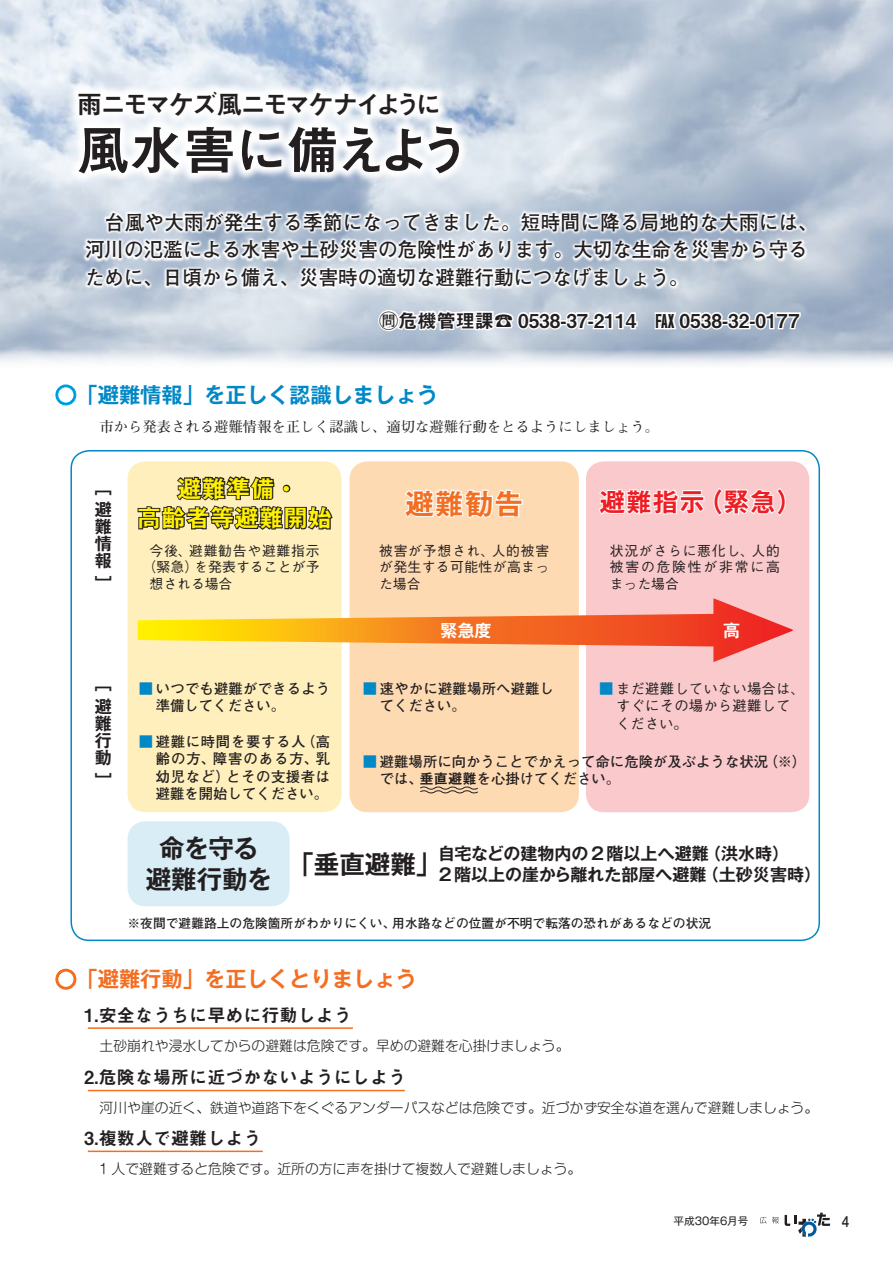
<style>
.page{position:relative;width:893px;height:1263px;background:#fff}
.page>*{position:absolute;margin:0;border:0;box-sizing:border-box;transform-origin:0 0}
.t1{font:53.1px "Midashi Go Pro MB31";letter-spacing:-.03em;color:#231f20}
.t2{font:29.7px "Midashi Go Pro MB31";color:#f36e21}
.t3{font:26.55px "Midashi Go Pro MB31";color:#ee1d23}
.t4{font:25.5px "Midashi Go Pro MB31";letter-spacing:-.11em;color:#231f20}
.t5{font:700 25.5px/30.6px "Gothic MB101 Pro De";letter-spacing:-.03em;color:#231f20;text-align:center}
.t6{font:24.45px/29.4px "Midashi Go Pro MB31";color:#fff101;text-align:center}
.t7{font:700 21.3px "Gothic MB101 Pro De";color:#0088c7}
.t8{font:700 21.3px "Gothic MB101 Pro De";color:#f36e21}
.t9{font:700 20.25px/27.6px "Futo Go B101 Pro";letter-spacing:-.005em;color:#231f20}
.t10{font:19.2px "Midashi Go Pro MB31";color:#231f20}
.t11{font:18px "Midashi Go Pro MB31";color:#231f20}
.t12{font:700 16.95px/17px "Gothic MB101 Pro De";color:#231f20}
.t13{font:700 16.95px "Gothic MB101 Pro De";color:#fff}
.t14{font:700 14.85px "Futo Go B101 Pro";color:#231f20;scale:.9 1}
.t15{font:700 14.4px/17.2px "Futo Go B101 Pro";color:#231f20}
.t16{font:700 14.4px "Futo Min A101 Pro";color:#231f20}
.t17{font:500 14.4px/17.2px "Gothic BBB Pro";letter-spacing:.015em;color:#231f20}
.t18{font:300 13.8px "Shin M Go Pro";color:#231f20}
.t19{font:500 13.8px/16.6px "Gothic BBB Pro";letter-spacing:.055em;color:#231f20;text-align:justify}
.t20{font:500 13.8px "Gothic BBB Pro";letter-spacing:.01em;color:#231f20}
.t21{font:700 12.75px "Futo Go B101 Pro";color:#231f20}
.t22{font:10.65px "Gothic MB101 Pro";color:#231f20}
.s1{font-family:"Futo Go B101 Pro";font-weight:700}
.s2{color:#0088c7}
.s3{font-family:"Midashi Go Pro MB31";font-weight:400}
</style>
<div class="page">
<svg style="left:760px;top:1217px;width:19px;height:6px"></svg>
<svg style="left:785px;top:1213px;width:45px;height:23px"></svg>
<svg style="left:377px;top:97px;width:262px;height:260px"></svg>
<svg style="left:653px;top:290px;width:152px;height:42px"></svg>
<svg style="left:82px;top:209px;width:726px;height:81px"></svg>
<svg style="left:67px;top:80px;width:404px;height:105px"></svg>
<svg style="left:55px;top:384px;width:22px;height:22px"></svg>
<svg style="left:55px;top:968px;width:22px;height:22px"></svg>
<hr style="left:88px;top:1027px;width:265px;height:2px;background:#f36e21">
<hr style="left:88px;top:1090px;width:317px;height:1px;background:#f36e21">
<hr style="left:88px;top:1150px;width:175px;height:2px;background:#f36e21">
<div style="left:128px;top:461px;width:214px;height:351px;background:#feefbc;border-radius:18px"></div>
<div style="left:350px;top:461px;width:229px;height:351px;background:#fedab3;border-radius:18px"></div>
<div style="left:586px;top:461px;width:223px;height:351px;background:#f9c9cc;border-radius:18px"></div>
<svg style="left:598px;top:489px;width:107px;height:26px"></svg>
<svg style="left:713px;top:488px;width:73px;height:28px"></svg>
<svg style="left:404px;top:489px;width:119px;height:29px"></svg>
<svg style="left:137px;top:476px;width:196px;height:54px"></svg>
<svg style="left:420px;top:786px;width:58px;height:8px"></svg>
<div style="left:128px;top:821px;width:162px;height:85px;background:#d9edf6;border-radius:18px"></div>
<svg style="left:138px;top:598px;width:655px;height:64px"></svg>
<h3 class="t4" style="left:77px;top:84px;width:366px">雨ニモマケズ風ニモマケナイように</h3>
<h1 class="t1" style="left:77px;top:108px;width:396px">風水害に備えよう</h1>
<h3 class="t9" style="left:85px;top:206px;width:734px">　台風や大雨が発生する季節になってきました。短時間に降る局地的な大雨には、河川の氾濫による水害や土砂災害の危険性があります。大切な生命を災害から守るために、日頃から備え、災害時の適切な避難行動につなげましょう。</h3>
<h3 class="t10" style="left:379px;top:305px;width:421px"><span class="s1">問</span>危機管理課☎ 0538-37-2114　ＦＡＸ 0538-32-0177</h3>
<h3 class="t7" style="left:55px;top:377px;width:384px">○「避難情報」を正しく認識しましょう</h3>
<p class="t16" style="left:85px;top:415px;width:576px">　市から発表される避難情報を正しく認識し、適切な避難行動をとるようにしましょう。</p>
<p class="t12" style="left:95px;top:474px;width:18px;line-height:22.6px">［避</p>
<p class="t12" style="left:95px;top:516px;width:18px;text-align:justify">難情報</p>
<p class="t12" style="left:95px;top:573px;width:18px">］</p>
<p class="t12" style="left:95px;top:670px;width:18px;line-height:22.6px">［避</p>
<p class="t12" style="left:95px;top:713px;width:18px;text-align:justify">難行動</p>
<p class="t12" style="left:95px;top:769px;width:18px">］</p>
<h3 class="t6" style="left:137px;top:471px;width:197px">避難準備・<br>高齢者等避難開始</h3>
<p class="t19" style="left:150px;top:540px;width:172px">今後、避難勧告や避難指示</p>
<p class="t20" style="left:143px;top:556px;width:179px">（緊急）を発表することが予</p>
<p class="t19" style="left:150px;top:574px;width:84px">想される場合</p>
<p class="t15" style="left:156px;top:678px;width:176px;text-indent:-17px"><span class="s2">■</span> いつでも避難ができるよう準備してください。</p>
<p class="t15" style="left:156px;top:731px;width:176px;text-align:justify;text-indent:-17px"><span class="s2">■</span> 避難に時間を要する人（高齢の方、障害のある方、乳幼児など）とその支援者は避難を開始してください。</p>
<h2 class="t2" style="left:405px;top:480px;width:121px">避難勧告</h2>
<h3 class="t3" style="left:599px;top:481px;width:205px">避難指示（緊急）</h3>
<p class="t19" style="left:379px;top:540px;width:172px">被害が予想され、人的被害が発生する可能性が高まった場合</p>
<p class="t19" style="left:610px;top:540px;width:172px">状況がさらに悪化し、人的被害の危険性が非常に高まった場合</p>
<p class="t13" style="left:440px;top:616px;width:53px">緊急度</p>
<p class="t13" style="left:723px;top:616px;width:19px">高</p>
<p class="t15" style="left:380px;top:678px;width:176px;text-indent:-17px"><span class="s2">■</span> 速やかに避難場所へ避難してください。</p>
<p class="t17" style="left:616px;top:678px;width:190px;text-indent:-17px"><span class="s2">■</span> まだ避難していない場合は、すぐにその場から避難してください。</p>
<p class="t15" style="left:380px;top:751px;width:428px;text-indent:-17px"><span class="s2">■</span> 避難場所に向かうことでかえって命に危険が及ぶような状況（※）では、<span class="s3">垂直避難</span>を心掛けてください。</p>
<h3 class="t5" style="left:146px;top:830px;width:128px">命を守る避難行動を</h3>
<p class="t12" style="left:288px;top:842px;width:534px;line-height:20.4px;text-indent:150px">自宅などの建物内の2階以上へ避難（洪水時）<br><sup>「垂直避難」</sup>2階以上の崖から離れた部屋へ避難（土砂災害時）</p>
<p class="t21" style="left:128px;top:913px;width:585px">※夜間で避難路上の危険箇所がわかりにくい、用水路などの位置が不明で転落の恐れがあるなどの状況</p>
<h3 class="t8" style="left:55px;top:961px;width:363px">○「避難行動」を正しくとりましょう</h3>
<p class="t11" style="left:84px;top:1001px;width:269px">1.安全なうちに早めに行動しよう</p>
<p class="t18" style="left:86px;top:1035px;width:485px">　土砂崩れや浸水してからの避難は危険です。早めの避難を心掛けましょう。</p>
<p class="t11" style="left:84px;top:1062px;width:323px">2.危険な場所に近づかないようにしよう</p>
<p class="t18" style="left:86px;top:1096px;width:734px">　河川や崖の近く、鉄道や道路下をくぐるアンダーパスなどは危険です。近づかず安全な道を選んで避難しましょう。</p>
<p class="t11" style="left:84px;top:1124px;width:179px">3.複数人で避難しよう</p>
<p class="t18" style="left:86px;top:1157px;width:497px">　1 人で避難すると危険です。近所の方に声を掛けて複数人で避難しましょう。</p>
<p class="t22" style="left:674px;top:1212px;width:76px">平成30年6月号</p>
<p class="t14" style="left:842px;top:1209px;width:10px">4</p>
</div>
